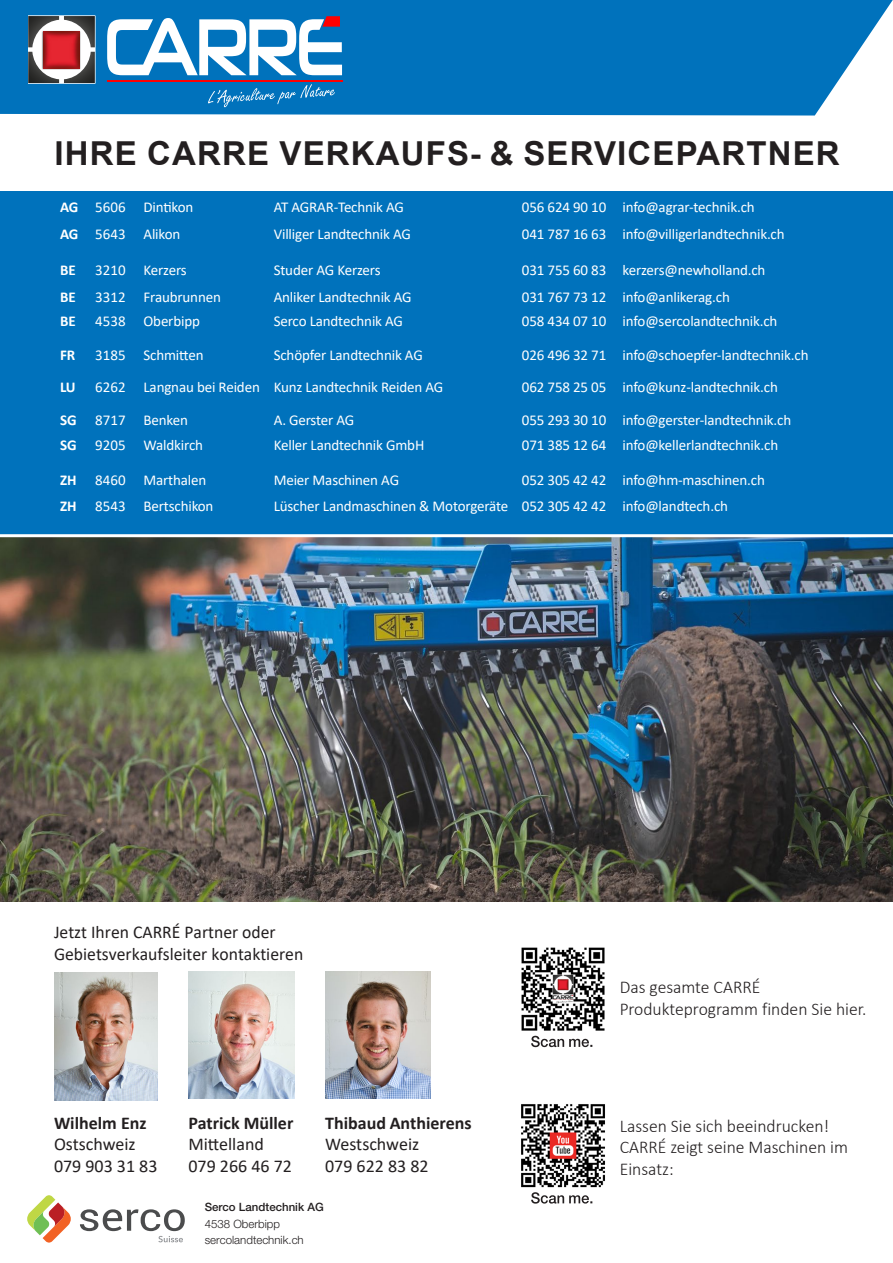
<style>
.page{position:relative;width:893px;height:1263px;background:#fff}
.page>*{position:absolute;margin:0;border:0;box-sizing:border-box;transform-origin:0 0}
.t1{font:700 33px "Arial";letter-spacing:.035em;color:#231f20}
.Advert_Body_copy_45_9_12{font:18px/21.6px "Calibri";color:#231f20}
.Advert_Body_copy_45_9_12-2{font:300 18px/21.6px "Calibri";color:#231f20}
.t2{font:700 18px "Calibri";color:#231f20}
.t3{font:15px "Calibri";letter-spacing:-.01em;color:#fff}
.t4{font:700 15px "Calibri";color:#fff}
.Advert_homepage_45_11_13{font:300 11.55px/16.5px "CLAAS Helvetica Neue";color:#231f20}
.s1{font-weight:500}
</style>
<div class="page">
<div style="left:0;top:191px;width:893px;height:351px;background:#0072bc"></div>
<img style="left:325px;top:972px;width:105px;height:127px">
<img style="left:188px;top:972px;width:107px;height:127px">
<img style="left:54px;top:972px;width:104px;height:129px">
<img style="left:521px;top:947px;width:84px;height:84px">
<svg style="left:531px;top:1036px;width:61px;height:11px"></svg>
<svg style="left:0;top:0;width:893px;height:116px;background:#127bc0"></svg>
<svg style="left:107px;top:16px;width:235px;height:59px"></svg>
<hr style="left:107px;top:80px;width:235px;height:2px;background:#f00">
<svg style="left:29px;top:16px;width:66px;height:67px"></svg>
<svg style="left:208px;top:84px;width:127px;height:23px;background:#1d82c3"></svg>
<img style="left:521px;top:1104px;width:84px;height:84px">
<svg style="left:531px;top:1192px;width:61px;height:11px"></svg>
<img style="left:0;top:534px;width:893px;height:368px">
<svg style="left:80px;top:1209px;width:105px;height:33px"></svg>
<svg style="left:27px;top:1195px;width:44px;height:47px"></svg>
<p class="t1" style="left:55px;top:131px;width:787px">IHRE CARRE VERKAUFS- &amp; SERVICEPARTNER</p>
<p class="t4" style="left:60px;top:196px;width:20px">AG</p>
<p class="t3" style="left:95px;top:197px;width:32px">5606</p>
<p class="t3" style="left:143px;top:197px;width:51px">Dintikon</p>
<p class="t3" style="left:274px;top:197px;width:132px">AT AGRAR-Technik AG</p>
<p class="t3" style="left:522px;top:197px;width:86px">056 624 90 10</p>
<p class="t3" style="left:623px;top:197px;width:134px">info@agrar-technik.ch</p>
<p class="t4" style="left:60px;top:224px;width:20px">AG</p>
<p class="t3" style="left:95px;top:224px;width:32px">5643</p>
<p class="t3" style="left:143px;top:224px;width:38px">Alikon</p>
<p class="t3" style="left:274px;top:224px;width:139px">Villiger Landtechnik AG</p>
<p class="t3" style="left:522px;top:224px;width:86px">041 787 16 63</p>
<p class="t3" style="left:623px;top:224px;width:164px">info@villigerlandtechnik.ch</p>
<p class="t4" style="left:60px;top:259px;width:17px">BE</p>
<p class="t3" style="left:95px;top:259px;width:32px">3210</p>
<p class="t3" style="left:143px;top:259px;width:45px">Kerzers</p>
<p class="t3" style="left:274px;top:259px;width:108px">Studer AG Kerzers</p>
<p class="t3" style="left:522px;top:259px;width:86px">031 755 60 83</p>
<p class="t3" style="left:623px;top:259px;width:144px">kerzers@newholland.ch</p>
<p class="t4" style="left:60px;top:286px;width:17px">BE</p>
<p class="t3" style="left:95px;top:286px;width:32px">3312</p>
<p class="t3" style="left:143px;top:286px;width:79px">Fraubrunnen</p>
<p class="t3" style="left:274px;top:286px;width:140px">Anliker Landtechnik AG</p>
<p class="t3" style="left:522px;top:286px;width:86px">031 767 73 12</p>
<p class="t3" style="left:623px;top:286px;width:109px">info@anlikerag.ch</p>
<p class="t4" style="left:60px;top:311px;width:17px">BE</p>
<p class="t3" style="left:95px;top:311px;width:32px">4538</p>
<p class="t3" style="left:143px;top:311px;width:58px">Oberbipp</p>
<p class="t3" style="left:274px;top:311px;width:131px">Serco Landtechnik AG</p>
<p class="t3" style="left:522px;top:311px;width:86px">058 434 07 10</p>
<p class="t3" style="left:623px;top:311px;width:156px">info@sercolandtechnik.ch</p>
<p class="t4" style="left:60px;top:344px;width:17px">FR</p>
<p class="t3" style="left:95px;top:344px;width:32px">3185</p>
<p class="t3" style="left:143px;top:344px;width:62px">Schmitten</p>
<p class="t3" style="left:274px;top:344px;width:151px">Schöpfer Landtechnik AG</p>
<p class="t3" style="left:522px;top:344px;width:86px">026 496 32 71</p>
<p class="t3" style="left:623px;top:344px;width:187px">info@schoepfer-landtechnik.ch</p>
<p class="t4" style="left:60px;top:376px;width:17px">LU</p>
<p class="t3" style="left:95px;top:376px;width:32px">6262</p>
<p class="t3" style="left:143px;top:376px;width:118px">Langnau bei Reiden</p>
<p class="t3" style="left:274px;top:376px;width:171px">Kunz Landtechnik Reiden AG</p>
<p class="t3" style="left:522px;top:376px;width:86px">062 758 25 05</p>
<p class="t3" style="left:623px;top:376px;width:157px">info@kunz-landtechnik.ch</p>
<p class="t4" style="left:60px;top:409px;width:18px">SG</p>
<p class="t3" style="left:95px;top:409px;width:32px">8717</p>
<p class="t3" style="left:143px;top:409px;width:46px">Benken</p>
<p class="t3" style="left:274px;top:409px;width:82px">A. Gerster AG</p>
<p class="t3" style="left:522px;top:409px;width:86px">055 293 30 10</p>
<p class="t3" style="left:623px;top:409px;width:170px">info@gerster-landtechnik.ch</p>
<p class="t4" style="left:60px;top:435px;width:18px">SG</p>
<p class="t3" style="left:95px;top:435px;width:32px">9205</p>
<p class="t3" style="left:143px;top:435px;width:61px">Waldkirch</p>
<p class="t3" style="left:274px;top:435px;width:152px">Keller Landtechnik GmbH</p>
<p class="t3" style="left:522px;top:435px;width:86px">071 385 12 64</p>
<p class="t3" style="left:623px;top:435px;width:157px">info@kellerlandtechnik.ch</p>
<p class="t4" style="left:60px;top:470px;width:18px">ZH</p>
<p class="t3" style="left:95px;top:470px;width:32px">8460</p>
<p class="t3" style="left:143px;top:470px;width:64px">Marthalen</p>
<p class="t3" style="left:274px;top:470px;width:127px">Meier Maschinen AG</p>
<p class="t3" style="left:522px;top:470px;width:86px">052 305 42 42</p>
<p class="t3" style="left:623px;top:470px;width:144px">info@hm-maschinen.ch</p>
<p class="t4" style="left:60px;top:496px;width:18px">ZH</p>
<p class="t3" style="left:95px;top:496px;width:32px">8543</p>
<p class="t3" style="left:143px;top:496px;width:72px">Bertschikon</p>
<p class="t3" style="left:274px;top:496px;width:236px">Lüscher Landmaschinen &amp; Motorgeräte</p>
<p class="t3" style="left:522px;top:496px;width:86px">052 305 42 42</p>
<p class="t3" style="left:623px;top:496px;width:107px">info@landtech.ch</p>
<p class="Advert_Body_copy_45_9_12" style="left:54px;top:921px;width:251px">Jetzt Ihren CARRÉ Partner oder<br>Gebietsverkaufsleiter kontaktieren</p>
<p class="t2" style="left:54px;top:1110px;width:94px">Wilhelm Enz</p>
<p class="Advert_Body_copy_45_9_12" style="left:54px;top:1133px;width:83px">Ostschweiz</p>
<p class="Advert_Body_copy_45_9_12" style="left:54px;top:1154px;width:105px">079 903 31 83</p>
<p class="t2" style="left:188px;top:1110px;width:106px">Patrick Müller</p>
<p class="Advert_Body_copy_45_9_12" style="left:188px;top:1133px;width:77px">Mittelland</p>
<p class="Advert_Body_copy_45_9_12" style="left:188px;top:1154px;width:105px">079 266 46 72</p>
<p class="t2" style="left:325px;top:1110px;width:148px">Thibaud Anthierens</p>
<p class="Advert_Body_copy_45_9_12" style="left:325px;top:1133px;width:96px">Westschweiz</p>
<p class="Advert_Body_copy_45_9_12" style="left:325px;top:1154px;width:105px">079 622 83 82</p>
<p class="Advert_homepage_45_11_13" style="left:205px;top:1199px;width:121px"><span class="s1">Serco Landtechnik AG<br></span>4538 Oberbipp sercolandtechnik.ch</p>
<p class="Advert_Body_copy_45_9_12-2" style="left:620px;top:976px;width:248px">Das gesamte CARRÉ<br>Produkteprogramm finden Sie hier.</p>
<p class="Advert_Body_copy_45_9_12-2" style="left:620px;top:1114px;width:211px">Lassen Sie sich beeindrucken!</p>
<p class="Advert_Body_copy_45_9_12-2" style="left:620px;top:1136px;width:230px">CARRÉ zeigt seine Maschinen im<br>Einsatz:</p>
</div>
